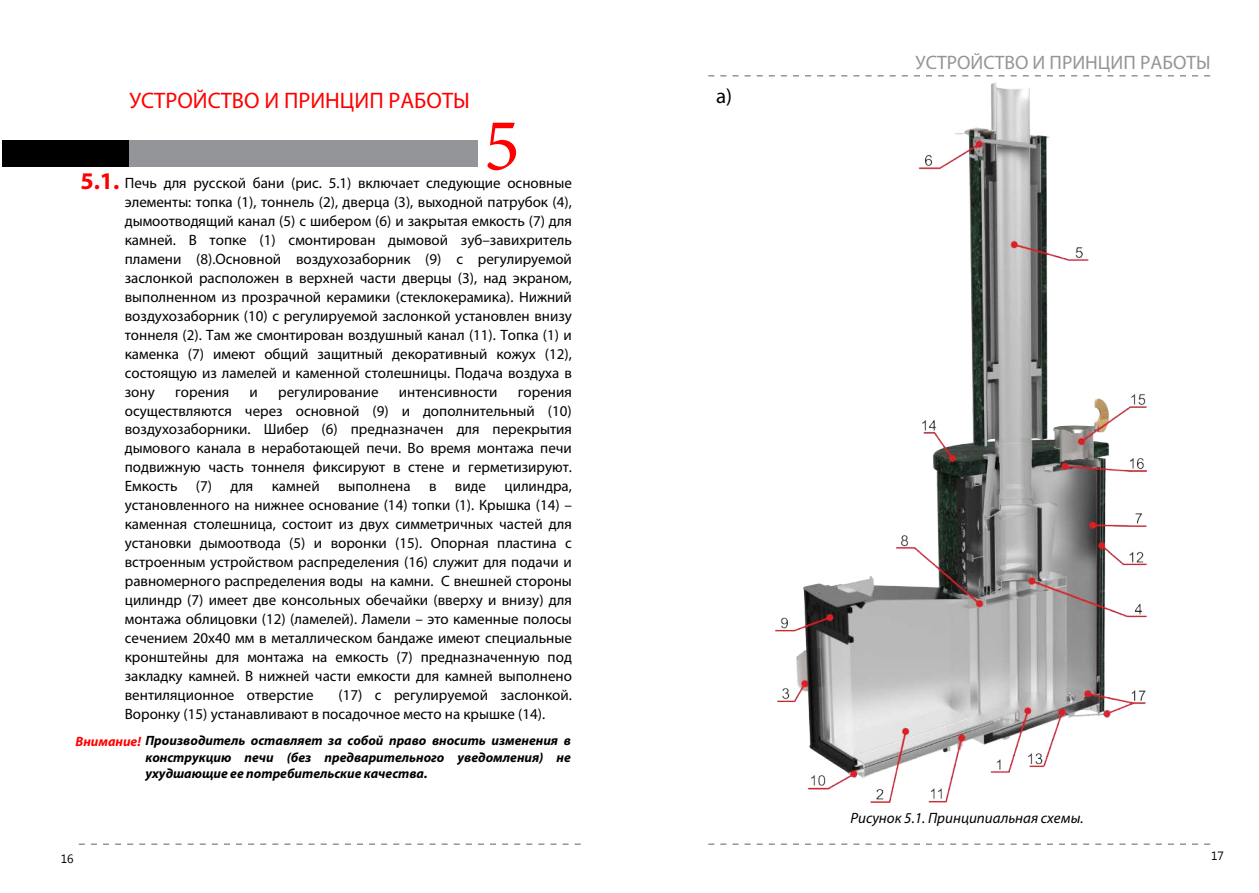
<style>
.page{position:relative;width:1259px;height:893px;background:#fff}
.page>*{position:absolute;margin:0;border:0;box-sizing:border-box;transform-origin:0 0}
.t1{font:75px "Minion Pro";color:#f00}
.t2{font:700 24px "Myriad Pro";color:#f00}
.t3{font:22.5px "Myriad Pro";color:#f00}
.t4{font:21px "Myriad Pro";color:#000}
.t5{font:19.5px "Myriad Pro";color:#939598}
.t6{font:15px/18.9px "Myriad Pro";color:#000;text-align:justify}
.t7{font:italic 15px "Myriad Pro";color:#000}
.t8{font:italic 700 13.5px/16.5px "Myriad Pro";color:#000;text-align:justify}
.t9{font:12px "Microsoft Tai Le";color:#000}
.s1{color:#f00}
</style>
<div class="page">
<svg style="left:79px;top:843px;width:502px;height:2px"></svg>
<svg style="left:708px;top:843px;width:502px;height:2px"></svg>
<div style="left:2px;top:140px;width:127px;height:26px;background:#000"></div>
<div style="left:129px;top:140px;width:349px;height:26px;background:#939598"></div>
<svg style="left:708px;top:75px;width:502px;height:2px"></svg>
<img style="left:775px;top:82px;width:372px;height:721px">
<h3 class="t3" style="left:129px;top:87px;width:342px">УСТРОЙСТВО И ПРИНЦИП РАБОТЫ</h3>
<h1 class="t1" style="left:484px;top:95px;width:37px">5</h1>
<h2 class="t2" style="left:80px;top:166px;width:41px">5.1.</h2>
<p class="t6" style="left:125px;top:173px;width:449px">Печь для русской бани (рис. 5.1) включает следующие основные элементы: топка (1), тоннель (2), дверца (3), выходной патрубок (4), дымоотводящий канал (5) с шибером (6) и закрытая емкость (7) для камней. В топке (1) смонтирован дымовой зуб–завихритель пламени (8).Основной воздухозаборник (9) с регулируемой заслонкой расположен в верхней части дверцы (3), над экраном, выполненном из прозрачной керамики (стеклокерамика). Нижний воздухозаборник (10) с регулируемой заслонкой установлен внизу тоннеля (2). Там же смонтирован воздушный канал (11). Топка (1) и каменка (7) имеют общий защитный декоративный кожух (12), состоящую из ламелей и каменной столешницы. Подача воздуха в зону</p>
<p class="t6" style="left:125px;top:382px;width:449px;text-indent:393px">горения осуществляются через основной (9) и дополнительный (10) воздухозаборники. Шибер (6) предназначен для перекрытия дымового канала в неработающей печи. Во время монтажа печи подвижную часть тоннеля фиксируют в стене и герметизируют.<br>Емкость (7) для камней выполнена в виде цилиндра, установленного на нижнее основание (14) топки (1). Крышка (14) – каменная столешница, состоит из двух симметричных частей для установки дымоотвода (5) и воронки (15). Опорная пластина с встроенным устройством распределения (16) служит для подачи и равномерного распределения воды на камни. С внешней стороны цилиндр (7) имеет две консольных обечайки (вверху и внизу) для монтажа облицовки (12) (ламелей). Ламели – это каменные полосы сечением 20х40 мм в металлическом бандаже имеют специальные кронштейны для монтажа на емкость (7) предназначенную под закладку камней. В нижней части емкости для камней выполнено вентиляционное отверстие</p>
<p class="t6" style="left:175px;top:382px;width:55px">горения</p>
<p class="t6" style="left:249px;top:382px;width:10px">и</p>
<p class="t6" style="left:278px;top:382px;width:102px">регулирование</p>
<p class="t6" style="left:399px;top:382px;width:100px">интенсивности</p>
<p class="t6" style="left:125px;top:685px;width:449px;text-indent:214px">(17) с регулируемой заслонкой.<br>Воронку (15) устанавливают в посадочное место на крышке (14).</p>
<p class="t8" style="left:145px;top:732px;width:427px;text-indent:-70px"><span class="s1">Внимание!</span> Производитель оставляет за собой право вносить изменения в конструкцию печи (без предварительного уведомления) не ухудшающие ее потребительские качества.</p>
<h3 class="t4" style="left:716px;top:83px;width:18px">а)</h3>
<h3 class="t5" style="left:915px;top:50px;width:297px">УСТРОЙСТВО И ПРИНЦИП РАБОТЫ</h3>
<p class="t7" style="left:850px;top:809px;width:235px">Рисунок 5.1. Принципиальная схемы.</p>
<p class="t9" style="left:61px;top:852px;width:14px">16</p>
<p class="t9" style="left:1211px;top:848px;width:14px">17</p>
</div>
